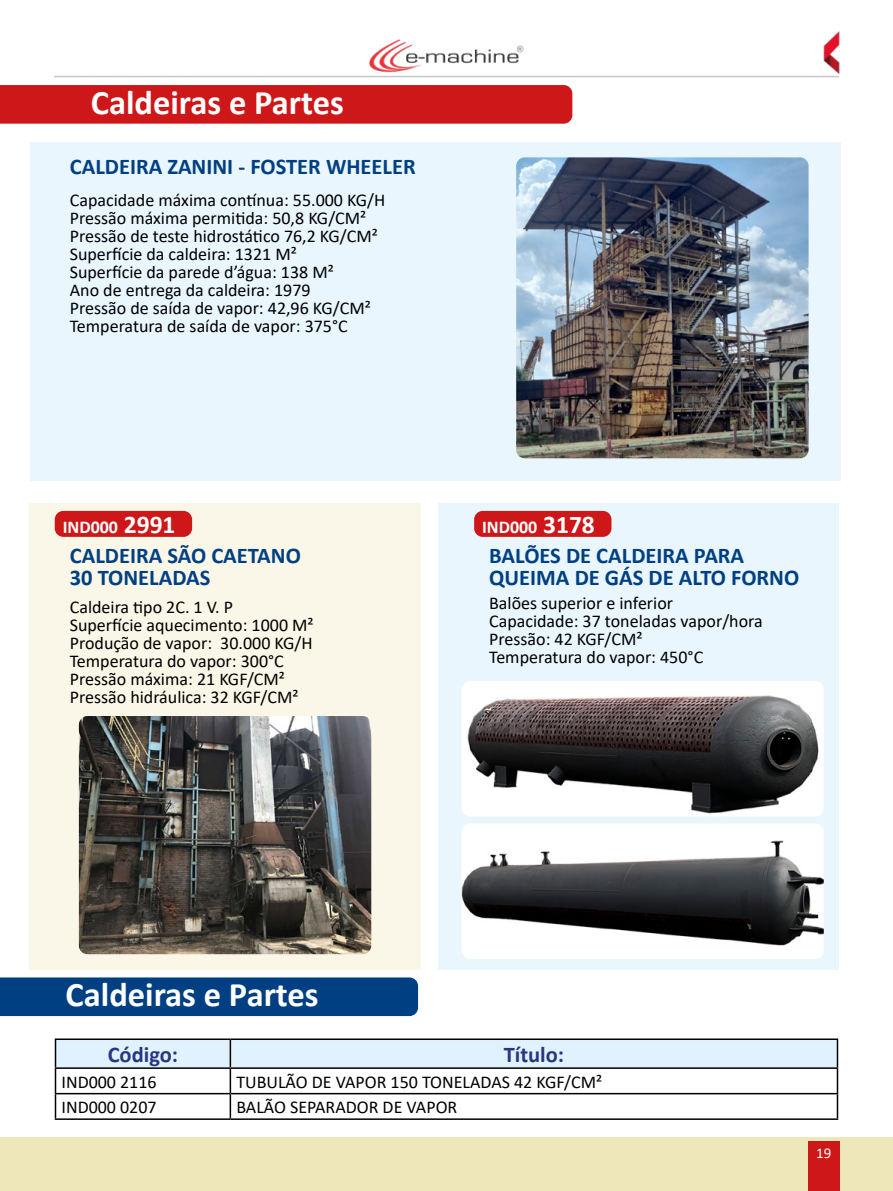
<style>
.page{position:relative;width:893px;height:1191px;background:#fff}
.page>*{position:absolute;margin:0;border:0;box-sizing:border-box;transform-origin:0 0}
.t1{font:700 34.5px "Calibri";color:#fff}
.t2{font:700 22.5px/22.5px "Calibri";color:#004082}
.t3{font:700 22.5px "Calibri";color:#283583}
.t4{font:18px/18px "Calibri";color:#000}
.t5{font:700 18px "Calibri";color:#fff}
.t6{font:15px "Calibri";color:#fff}
.s1{font-size:25.5px}
</style>
<div class="page">
<img style="left:369px;top:39px;width:155px;height:34px">
<hr style="left:54px;top:76px;width:785px;height:1px;background:#c6c6c6">
<div style="left:0;top:1137px;width:893px;height:54px;background:#eee7b9"></div>
<div style="left:808px;top:1141px;width:32px;height:50px;background:#cd1719"></div>
<img style="left:823px;top:31px;width:17px;height:45px">
<div style="left:30px;top:503px;width:391px;height:466px;background:#faf7e8"></div>
<div style="left:438px;top:503px;width:400px;height:466px;background:#eaf6fe"></div>
<img style="left:79px;top:716px;width:292px;height:238px">
<img style="left:462px;top:681px;width:362px;height:135px">
<div style="left:55px;top:511px;width:137px;height:26px;background:#cd1719;border-radius:9px"></div>
<div style="left:0;top:85px;width:572px;height:39px;background:#cd1719"></div>
<div style="left:0;top:977px;width:418px;height:39px;background:#004082"></div>
<hr style="left:55px;top:1118px;width:175px;height:1px;background:#000">
<hr style="left:230px;top:1118px;width:608px;height:1px;background:#000">
<hr style="left:55px;top:1038px;width:175px;height:2px;background:#000">
<hr style="left:230px;top:1038px;width:608px;height:2px;background:#000">
<svg style="left:55px;top:1039px;width:783px;height:79px"></svg>
<hr style="left:55px;top:1067px;width:175px;height:1px;background:#000">
<hr style="left:230px;top:1067px;width:608px;height:1px;background:#000">
<div style="left:474px;top:511px;width:137px;height:26px;background:#cd1719;border-radius:9px"></div>
<div style="left:30px;top:142px;width:810px;height:338px;background:#eaf6fe"></div>
<img style="left:516px;top:157px;width:293px;height:301px">
<img style="left:461px;top:824px;width:363px;height:135px">
<h1 class="t1" style="left:91px;top:78px;width:255px">Caldeiras e Partes</h1>
<p class="t2" style="left:70px;top:155px;width:347px">CALDEIRA ZANINI - FOSTER WHEELER</p>
<p class="t4" style="left:70px;top:191px;width:317px">Capacidade máxima contínua: 55.000 KG/H Pressão máxima permitida: 50,8 KG/CM²<br>Pressão de teste hidrostático 76,2 KG/CM²<br>Superfície da caldeira: 1321 M²<br>Superfície da parede d’água: 138 M²<br>Ano de entrega da caldeira: 1979<br>Pressão de saída de vapor: 42,96 KG/CM²<br>Temperatura de saída de vapor: 375°C</p>
<p class="t5" style="left:63px;top:514px;width:114px">IND000 <span class="s1">2991</span></p>
<p class="t2" style="left:70px;top:544px;width:233px">CALDEIRA SÃO CAETANO<br>30 TONELADAS</p>
<p class="t4" style="left:70px;top:597px;width:245px">Caldeira tipo 2C. 1 V. P<br>Superfície aquecimento: 1000 M²<br>Produção de vapor: 30.000 KG/H<br>Temperatura do vapor: 300°C<br>Pressão máxima: 21 KGF/CM²<br>Pressão hidráulica: 32 KGF/CM²</p>
<p class="t5" style="left:482px;top:514px;width:114px">IND000 <span class="s1">3178</span></p>
<p class="t2" style="left:489px;top:544px;width:312px">BALÕES DE CALDEIRA PARA<br>QUEIMA DE GÁS DE ALTO FORNO</p>
<p class="t4" style="left:489px;top:593px;width:275px">Balões superior e inferior<br>Capacidade: 37 toneladas vapor/hora<br>Pressão: 42 KGF/CM²<br>Temperatura do vapor: 450°C</p>
<h1 class="t1" style="left:66px;top:970px;width:255px">Caldeiras e Partes</h1>
<p class="t3" style="left:108px;top:1038px;width:72px">Código:</p>
<p class="t3" style="left:504px;top:1038px;width:62px">Título:</p>
<p class="t4" style="left:62px;top:1072px;width:97px">IND000 2116</p>
<p class="t4" style="left:236px;top:1072px;width:367px">TUBULÃO DE VAPOR 150 TONELADAS 42 KGF/CM²</p>
<p class="t4" style="left:62px;top:1097px;width:97px">IND000 0207</p>
<p class="t4" style="left:236px;top:1097px;width:222px">BALÃO SEPARADOR DE VAPOR</p>
<p class="t6" style="left:816px;top:1142px;width:17px">19</p>
</div>
